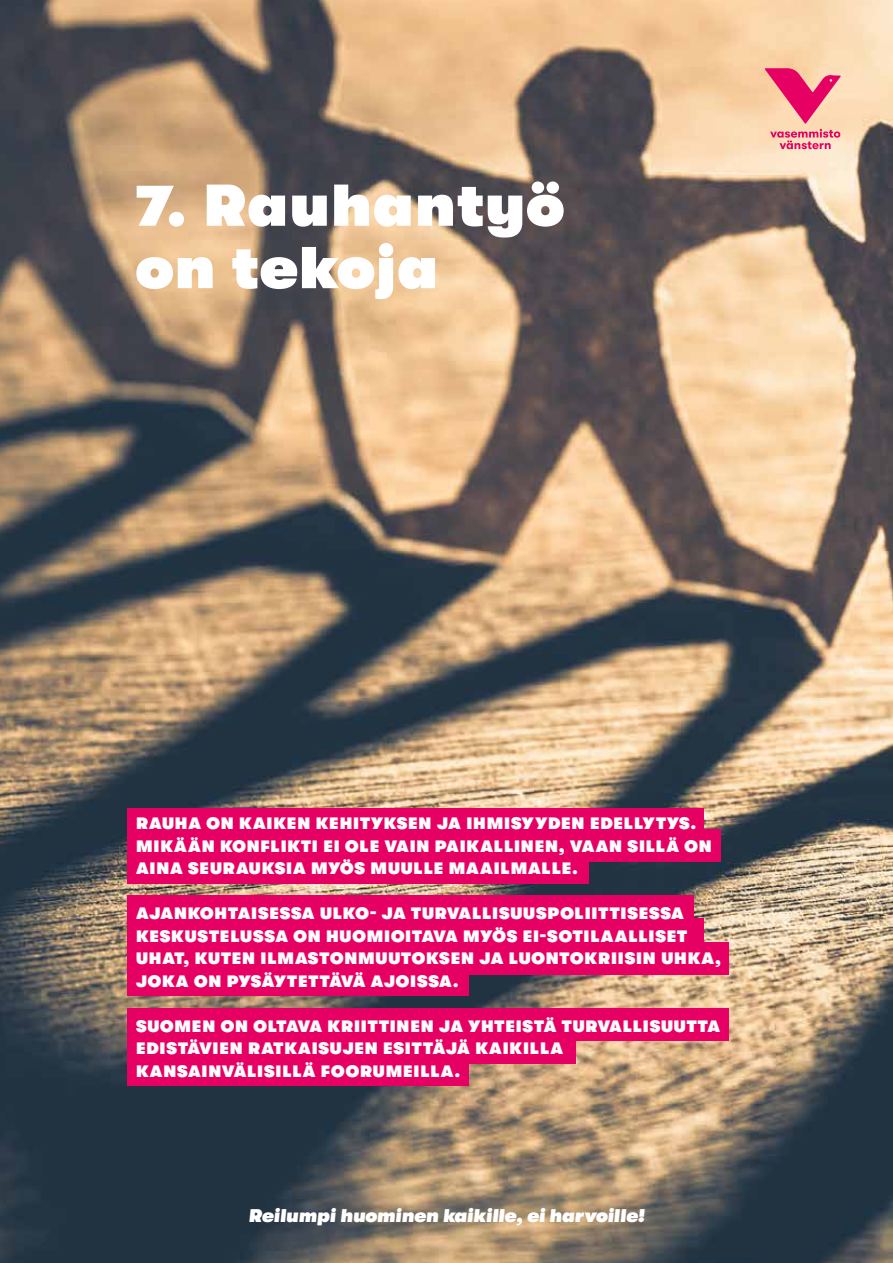
<style>
.page{position:relative;width:893px;height:1263px;background:#fff}
.page>*{position:absolute;margin:0;border:0;box-sizing:border-box;transform-origin:0 0}
.t1{font:800 58.8px/62.4px "GT Walsheim";letter-spacing:.025em;color:#fff}
.t2{font:italic 800 18.45px "GT Walsheim";color:#fff}
.t3{font:800 16.5px/22.5px "GT Walsheim";letter-spacing:.05em;color:#fff}
</style>
<div class="page">
<img style="left:0;top:0;width:893px;height:1263px">
<div style="left:128px;top:808px;width:576px;height:32px;background:#e60064"></div>
<div style="left:128px;top:830px;width:593px;height:32px;background:#e60064"></div>
<div style="left:128px;top:852px;width:461px;height:32px;background:#e60064"></div>
<div style="left:128px;top:895px;width:566px;height:33px;background:#e60064"></div>
<div style="left:128px;top:918px;width:576px;height:33px;background:#e60064"></div>
<div style="left:128px;top:942px;width:601px;height:33px;background:#e60064"></div>
<div style="left:128px;top:963px;width:341px;height:33px;background:#e60064"></div>
<div style="left:128px;top:1009px;width:601px;height:32px;background:#e60064"></div>
<div style="left:128px;top:1032px;width:448px;height:32px;background:#e60064"></div>
<div style="left:128px;top:1054px;width:341px;height:32px;background:#e60064"></div>
<svg style="left:765px;top:68px;width:76px;height:81px;background:#f48d97"></svg>
<h1 class="t1" style="left:136px;top:175px;width:429px">7. Rauhantyö on tekoja</h1>
<p class="t3" style="left:136px;top:812px;width:577px">RAUHA ON KAIKEN KEHITYKSEN JA IHMISYYDEN EDELLYTYS.<br>MIKÄÄN KONFLIKTI EI OLE VAIN PAIKALLINEN, VAAN SILLÄ ON<br>AINA SEURAUKSIA MYÖS MUULLE MAAILMALLE.</p>
<p class="t3" style="left:136px;top:902px;width:586px">AJANKOHTAISESSA ULKO- JA TURVALLISUUSPOLIITTISESSA KESKUSTELUSSA ON HUOMIOITAVA MYÖS EI-SOTILAALLISET UHAT, KUTEN ILMASTONMUUTOKSEN JA LUONTOKRIISIN UHKA, JOKA ON PYSÄYTETTÄVÄ AJOISSA.</p>
<p class="t3" style="left:136px;top:1015px;width:586px">SUOMEN ON OLTAVA KRIITTINEN JA YHTEISTÄ TURVALLISUUTTA<br>EDISTÄVIEN RATKAISUJEN ESITTÄJÄ KAIKILLA<br>KANSAINVÄLISILLÄ FOORUMEILLA.</p>
<p class="t2" style="left:248px;top:1205px;width:397px">Reilumpi huominen kaikille, ei harvoille!</p>
</div>
